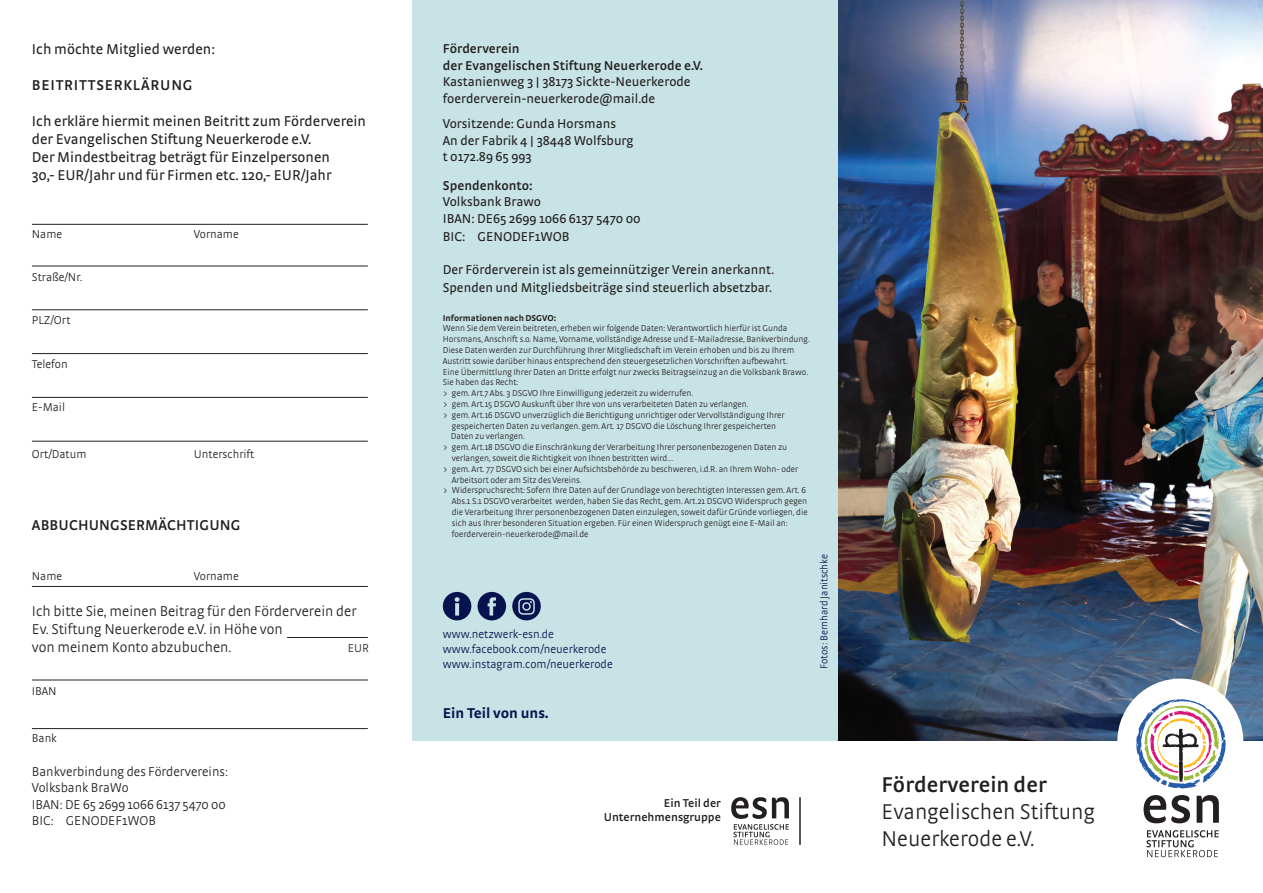
<style>
.page{position:relative;width:1263px;height:893px;background:#fff}
.page>*{position:absolute;margin:0;border:0;box-sizing:border-box;transform-origin:0 0}
.t1{font:300 22.5px/27px "Strada OT";color:#231f20}
.t2{font:600 22.5px "Strada OT";color:#231f20}
.t3{font:15px/18px "Strada OT";color:#231f20}
.t4{font:300 15px/18px "Strada OT";color:#231f20}
.t5{font:600 15px "Strada OT";letter-spacing:.01em;color:#231f20}
.t6{font:600 15px "Strada OT";letter-spacing:.05em;color:#231f20}
.t7{font:700 15px "Strada OT";color:#06134f}
.t8{font:13.5px/16.5px "Strada OT";color:#231f20}
.t9{font:300 13.5px/16.2px "Strada OT";color:#231f20}
.t10{font:600 13.5px/16.5px "Strada OT";color:#231f20}
.t11{font:300 12px "Strada OT";color:#231f20}
.t12{font:300 12px/15px "Strada OT";color:#06134f}
.t13{font:600 12px/14.4px "Strada OT";color:#231f20;text-align:right}
.t14{font:300 10.5px "Strada OT";color:#06134f}
.t15{font:300 9px "Strada OT";color:#231f20}
.t16{font:700 9px "Strada OT";color:#231f20}
</style>
<div class="page">
<div style="left:412px;top:0;width:426px;height:741px;background:#c8e3e5"></div>
<img style="left:838px;top:0;width:425px;height:679px">
<svg style="left:838px;top:679px;width:425px;height:179px"></svg>
<svg style="left:731px;top:797px;width:58px;height:48px"></svg>
<hr style="left:799px;top:797px;width:2px;height:48px;background:#231f20">
<svg style="left:1143px;top:795px;width:76px;height:28px"></svg>
<svg style="left:1146px;top:830px;width:73px;height:27px"></svg>
<svg style="left:1136px;top:699px;width:89px;height:89px"></svg>
<hr style="left:32px;top:224px;width:336px;height:1px;background:#231f20">
<hr style="left:32px;top:266px;width:336px;height:1px;background:#231f20">
<hr style="left:32px;top:310px;width:336px;height:1px;background:#231f20">
<hr style="left:32px;top:353px;width:336px;height:1px;background:#231f20">
<hr style="left:32px;top:397px;width:336px;height:1px;background:#231f20">
<hr style="left:32px;top:441px;width:336px;height:1px;background:#231f20">
<hr style="left:32px;top:586px;width:336px;height:1px;background:#231f20">
<hr style="left:32px;top:680px;width:336px;height:1px;background:#231f20">
<hr style="left:287px;top:637px;width:81px;height:1px;background:#231f20">
<hr style="left:32px;top:728px;width:336px;height:1px;background:#231f20">
<svg style="left:477px;top:592px;width:29px;height:28px"></svg>
<svg style="left:512px;top:592px;width:29px;height:28px"></svg>
<svg style="left:443px;top:592px;width:28px;height:28px"></svg>
<h2 class="t3" style="left:32px;top:41px;width:185px">Ich möchte Mitglied werden:</h2>
<h2 class="t6" style="left:32px;top:77px;width:162px">BEITRITTSERKLÄRUNG</h2>
<h2 class="t3" style="left:32px;top:113px;width:336px">Ich erkläre hiermit meinen Beitritt zum Förderverein der Evangelischen Stiftung Neuerkerode e.V.<br>Der Mindestbeitrag beträgt für Einzelpersonen<br>30,- EUR/Jahr und für Firmen etc. 120,- EUR/Jahr</h2>
<h3 class="t11" style="left:32px;top:227px;width:32px">Name</h3>
<h3 class="t11" style="left:194px;top:227px;width:46px">Vorname</h3>
<h3 class="t11" style="left:32px;top:271px;width:52px">Straße/Nr.</h3>
<h3 class="t11" style="left:32px;top:314px;width:40px">PLZ/Ort</h3>
<h3 class="t11" style="left:32px;top:357px;width:37px">Telefon</h3>
<h3 class="t11" style="left:32px;top:400px;width:35px">E-Mail</h3>
<h3 class="t11" style="left:32px;top:447px;width:56px">Ort/Datum</h3>
<h3 class="t11" style="left:194px;top:447px;width:62px">Unterschrift</h3>
<h2 class="t5" style="left:32px;top:516px;width:210px">ABBUCHUNGSERMÄCHTIGUNG</h2>
<h3 class="t11" style="left:32px;top:569px;width:32px">Name</h3>
<h3 class="t11" style="left:194px;top:569px;width:46px">Vorname</h3>
<h2 class="t4" style="left:32px;top:602px;width:326px">Ich bitte Sie, meinen Beitrag für den Förderverein der<br>Ev. Stiftung Neuerkerode e.V. in Höhe von<br>von meinem Konto abzubuchen.</h2>
<h3 class="t11" style="left:348px;top:641px;width:23px">EUR</h3>
<h3 class="t10" style="left:443px;top:40px;width:262px">Förderverein<br>der Evangelischen Stiftung Neuerkerode e.V.</h3>
<h3 class="t8" style="left:443px;top:74px;width:249px">Kastanienweg 3 | 38173 Sickte-Neuerkerode foerderverein-neuerkerode@mail.de</h3>
<h3 class="t8" style="left:443px;top:116px;width:192px">Vorsitzende: Gunda Horsmans<br>An der Fabrik 4 | 38448 Wolfsburg t 0172.89 65 993</h3>
<h3 class="t10" style="left:443px;top:177px;width:91px">Spendenkonto:</h3>
<h3 class="t8" style="left:443px;top:194px;width:199px">Volksbank Brawo<br>IBAN: DE65 2699 1066 6137 5470 00</h3>
<h3 class="t8" style="left:443px;top:228px;width:128px">BIC: GENODEF1WOB</h3>
<h3 class="t8" style="left:443px;top:260px;width:333px;line-height:18px">Der Förderverein ist als gemeinnütziger Verein anerkannt.<br>Spenden und Mitgliedsbeiträge sind steuerlich absetzbar.</h3>
<p class="t16" style="left:443px;top:312px;width:115px">Informationen nach DSGVO:</p>
<p class="t15" style="left:443px;top:323px;width:346px">Wenn Sie dem Verein beitreten, erheben wir folgende Daten: Verantwortlich hierfür ist Gunda</p>
<p class="t15" style="left:443px;top:334px;width:368px">Horsmans, Anschrift s.o. Name, Vorname, vollständige Adresse und E-Mailadresse, Bankverbindung.</p>
<p class="t15" style="left:443px;top:345px;width:353px">Diese Daten werden zur Durchführung Ihrer Mitgliedschaft im Verein erhoben und bis zu Ihrem</p>
<p class="t15" style="left:443px;top:356px;width:346px">Austritt sowie darüber hinaus entsprechend den steuergesetzlichen Vorschriften aufbewahrt.</p>
<p class="t15" style="left:443px;top:367px;width:367px">Eine Übermittlung Ihrer Daten an Dritte erfolgt nur zwecks Beitragseinzug an die Volksbank Brawo.</p>
<p class="t15" style="left:443px;top:377px;width:77px">Sie haben das Recht:</p>
<p class="t15" style="left:443px;top:388px;width:252px">&gt; gem. Art.7 Abs. 3 DSGVO Ihre Einwilligung jederzeit zu widerrufen.</p>
<p class="t15" style="left:443px;top:399px;width:307px">&gt; gem. Art.15 DSGVO Auskunft über Ihre von uns verarbeiteten Daten zu verlangen.</p>
<p class="t15" style="left:443px;top:410px;width:343px">&gt; gem. Art.16 DSGVO unverzüglich die Berichtigung unrichtiger oder Vervollständigung Ihrer</p>
<p class="t15" style="left:452px;top:421px;width:326px">gespeicherten Daten zu verlangen. gem. Art. 17 DSGVO die Löschung Ihrer gespeicherten</p>
<p class="t15" style="left:451px;top:431px;width:75px">Daten zu verlangen.</p>
<p class="t15" style="left:443px;top:442px;width:346px">&gt; gem. Art.18 DSGVO die Einschränkung der Verarbeitung Ihrer personenbezogenen Daten zu</p>
<p class="t15" style="left:452px;top:453px;width:223px">verlangen, soweit die Richtigkeit von Ihnen bestritten wird…</p>
<p class="t15" style="left:443px;top:464px;width:357px">&gt; gem. Art. 77 DSGVO sich bei einer Aufsichtsbehörde zu beschweren, i.d.R. an Ihrem Wohn- oder</p>
<p class="t15" style="left:452px;top:475px;width:131px">Arbeitsort oder am Sitz des Vereins.</p>
<p class="t15" style="left:443px;top:485px;width:364px">&gt; Widerspruchsrecht: Sofern Ihre Daten auf der Grundlage von berechtigten Interessen gem. Art. 6</p>
<p class="t15" style="left:452px;top:496px;width:357px">Abs.1 S.1 DSGVO verarbeitet werden, haben Sie das Recht, gem. Art.21 DSGVO Widerspruch gegen</p>
<p class="t15" style="left:452px;top:507px;width:357px">die Verarbeitung Ihrer personenbezogenen Daten einzulegen, soweit dafür Gründe vorliegen, die</p>
<p class="t15" style="left:452px;top:518px;width:337px">sich aus Ihrer besonderen Situation ergeben. Für einen Widerspruch genügt eine E-Mail an:</p>
<p class="t15" style="left:452px;top:529px;width:138px">foerderverein-neuerkerode@mail.de</p>
<h3 class="t12" style="left:443px;top:626px;width:171px">www.netzwerk-esn.de www.facebook.com/neuerkerode www.instagram.com/neuerkerode</h3>
<p class="t14" style="left:818px;top:669px;width:117px;rotate:-90deg">Fotos: Bernhard Janitschke</p>
<h3 class="t11" style="left:32px;top:685px;width:26px">IBAN</h3>
<h3 class="t11" style="left:32px;top:731px;width:26px">Bank</h3>
<h3 class="t9" style="left:32px;top:764px;width:197px">Bankverbindung des Fördervereins:<br>Volksbank BraWo<br>IBAN: DE 65 2699 1066 6137 5470 00<br>BIC: GENODEF1WOB</h3>
<h1 class="t2" style="left:881px;top:771px;width:167px">Förderverein der</h1>
<h2 class="t7" style="left:443px;top:704px;width:107px">Ein Teil von uns.</h2>
<h3 class="t13" style="left:604px;top:795px;width:119px">Ein Teil der<br>Unternehmensgruppe</h3>
<h1 class="t1" style="left:881px;top:798px;width:215px">Evangelischen Stiftung<br>Neuerkerode e.V.</h1>
</div>
